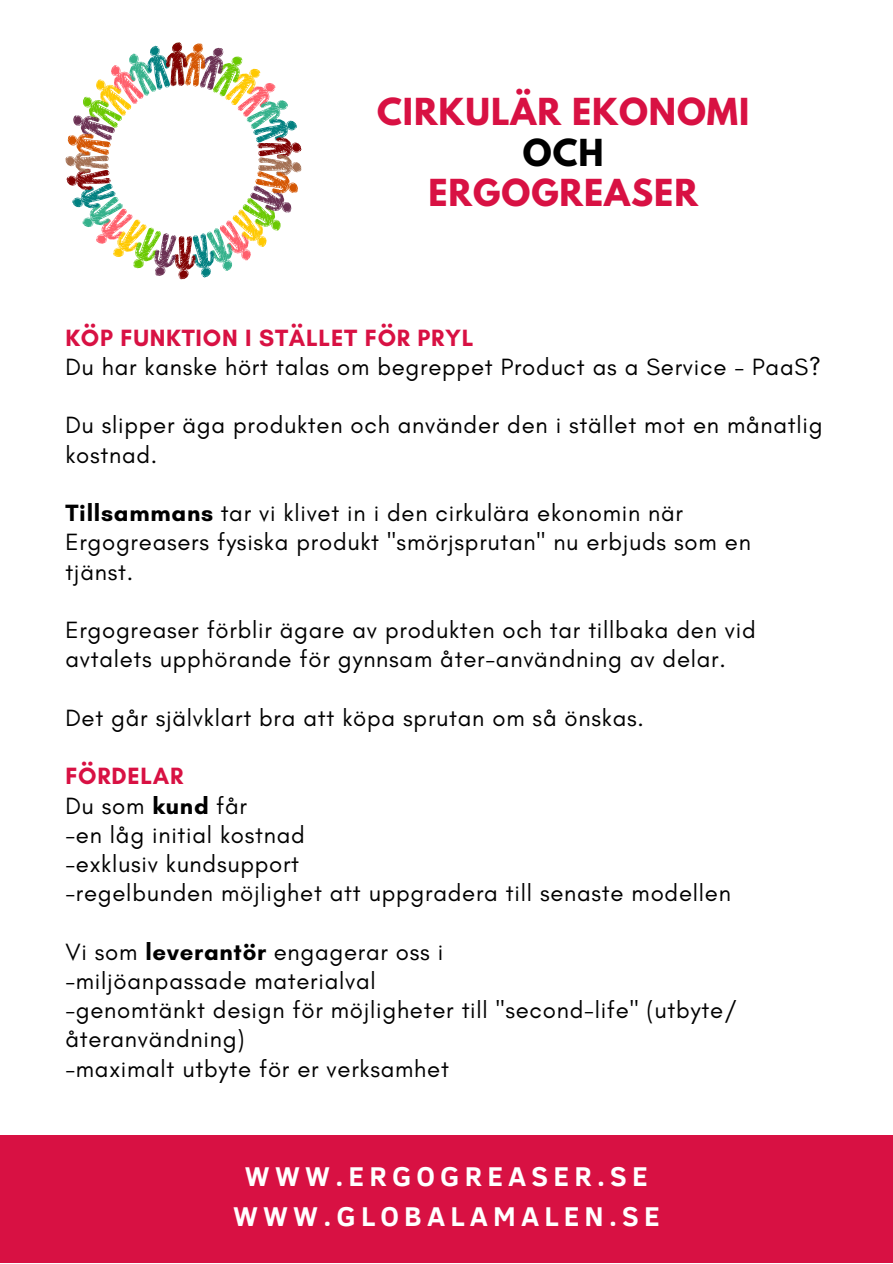
<style>
.page{position:relative;width:893px;height:1264px;background:#fff}
.page>*{position:absolute;margin:0;border:0;box-sizing:border-box;transform-origin:0 0}
.t1{font:700 33px "League Spartan";letter-spacing:.03em;color:#d81143}
.t2{font:700 33px "League Spartan";color:#000}
.t3{font:700 27.9px/40.5px "Clear Sans";letter-spacing:.185em;color:#fff;text-align:center}
.t4{font:24px/29.2px "Glacial Indifference";letter-spacing:.03em;color:#000}
.t5{font:700 24px "Glacial Indifference";letter-spacing:.03em;color:#d81143}
.s1{font-weight:700}
.s2{font-weight:700;color:#d81143}
</style>
<div class="page">
<svg style="left:65px;top:42px;width:236px;height:237px"></svg>
<div style="left:0;top:1135px;width:892px;height:127px;background:#d81143"></div>
<h1 class="t1" style="left:377px;top:95px;width:373px">CIRKULÄR EKONOMI</h1>
<h1 class="t2" style="left:522px;top:136px;width:82px">OCH</h1>
<h1 class="t1" style="left:428px;top:176px;width:271px">ERGOGREASER</h1>
<p class="t5" style="left:65px;top:323px;width:410px">KÖP FUNKTION I STÄLLET FÖR PRYL</p>
<p class="t4" style="left:65px;top:352px;width:757px">Du har kanske hört talas om begreppet Product as a Service - PaaS?</p>
<p class="t4" style="left:65px;top:410px;width:758px">Du slipper äga produkten och använder den i stället mot en månatlig kostnad.</p>
<p class="t4" style="left:65px;top:498px;width:687px"><span class="s1">Tillsammans</span> tar vi klivet in i den cirkulära ekonomin när<br>Ergogreasers fysiska produkt "smörjsprutan" nu erbjuds som en tjänst.</p>
<p class="t4" style="left:65px;top:615px;width:692px">Ergogreaser förblir ägare av produkten och tar tillbaka den vid avtalets upphörande för gynnsam åter-användning av delar.</p>
<p class="t4" style="left:65px;top:702px;width:580px">Det går självklart bra att köpa sprutan om så önskas.</p>
<p class="t4" style="left:65px;top:761px;width:667px"><span class="s2">FÖRDELAR<br></span>Du som <span class="s1">kund</span> får<br>-en låg initial kostnad<br>-exklusiv kundsupport<br>-regelbunden möjlighet att uppgradera till senaste modellen</p>
<p class="t4" style="left:65px;top:936px;width:673px">Vi som <span class="s1">leverantör</span> engagerar oss i<br>-miljöanpassade materialval<br>-genomtänkt design för möjligheter till "second-life" (utbyte/ återanvändning)<br>-maximalt utbyte för er verksamhet</p>
<p class="t3" style="left:233px;top:1154px;width:428px">WWW.ERGOGREASER.SE<br>WWW.GLOBALAMALEN.SE</p>
</div>
